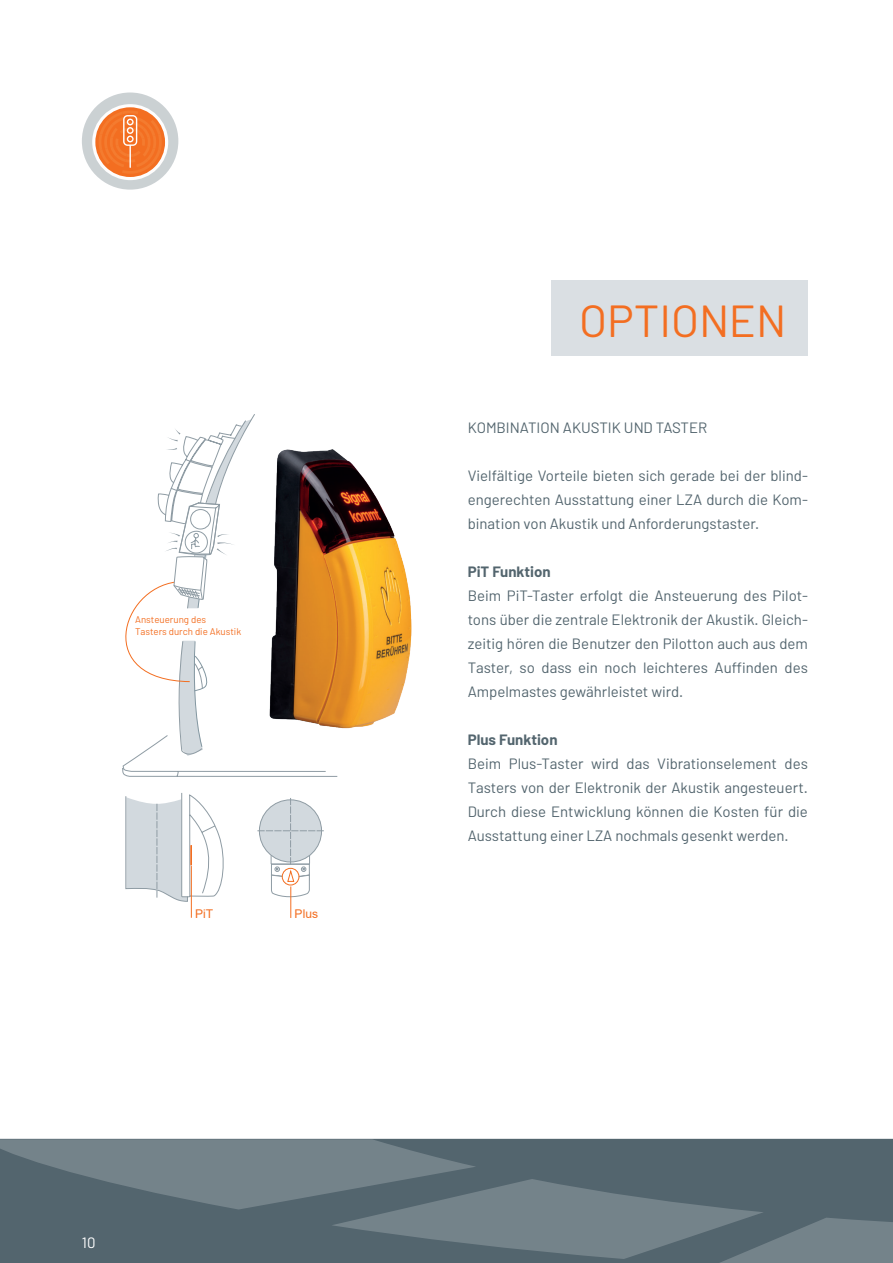
<style>
.page{position:relative;width:893px;height:1263px;background:#fff}
.page>*{position:absolute;margin:0;border:0;box-sizing:border-box;transform-origin:0 0}
.t1{font:45px "Barlow";color:#f36e21}
.t2{font:15px/24px "Barlow";color:#53656e;text-align:justify}
.t3{font:700 15px "Barlow";color:#53656e}
.t4{font:15px "Barlow";color:#fff}
.t5{font:12px "Arial";color:#f36e21}
.t6{font:9.75px/11.7px "Barlow";color:#f36e21}
</style>
<div class="page">
<div style="left:82px;top:92px;width:96px;height:98px;background:#cbd1d3;border-radius:50%"></div>
<svg style="left:92px;top:104px;width:76px;height:76px"></svg>
<svg style="left:0;top:1139px;width:893px;height:124px;background:#607079"></svg>
<svg style="left:257px;top:798px;width:67px;height:101px"></svg>
<svg style="left:125px;top:793px;width:99px;height:109px"></svg>
<hr style="left:191px;top:866px;width:1px;height:52px;background:#f36e21">
<hr style="left:290px;top:886px;width:1px;height:32px;background:#f36e21">
<svg style="left:122px;top:414px;width:216px;height:363px"></svg>
<div style="left:551px;top:281px;width:257px;height:75px;background:#dadfe3"></div>
<img style="left:266px;top:438px;width:146px;height:305px">
<p class="t6" style="left:135px;top:614px;width:108px">Ansteuerung des<br>Tasters durch die Akustik</p>
<p class="t5" style="left:195px;top:906px;width:20px">PiT</p>
<p class="t5" style="left:295px;top:906px;width:25px">Plus</p>
<p class="t4" style="left:82px;top:1233px;width:15px">10</p>
<h1 class="t1" style="left:579px;top:293px;width:209px">OPTIONEN</h1>
<p class="t2" style="left:468px;top:415px;width:241px">KOMBINATION AKUSTIK UND TASTER</p>
<p class="t2" style="left:468px;top:463px;width:342px">Vielfältige Vorteile bieten sich gerade bei der blind&shy;engerechten Ausstattung einer LZA durch die Kom&shy;bination von Akustik und Anforderungstaster.</p>
<p class="t3" style="left:468px;top:562px;width:85px">PiT Funktion</p>
<p class="t2" style="left:468px;top:583px;width:342px">Beim PiT-Taster erfolgt die Ansteuerung des Pilot&shy;tons über die zentrale Elektronik der Akustik. Gleich&shy;zeitig hören die Benutzer den Pilotton auch aus dem Taster, so dass ein noch leichteres Auffinden des Ampelmastes gewährleistet wird.</p>
<p class="t3" style="left:468px;top:730px;width:91px">Plus Funktion</p>
<p class="t2" style="left:468px;top:751px;width:342px">Beim Plus-Taster wird das Vibrationselement des Tasters von der Elektronik der Akustik angesteuert.<br>Durch diese Entwicklung können die Kosten für die Ausstattung einer LZA nochmals gesenkt werden.</p>
</div>
